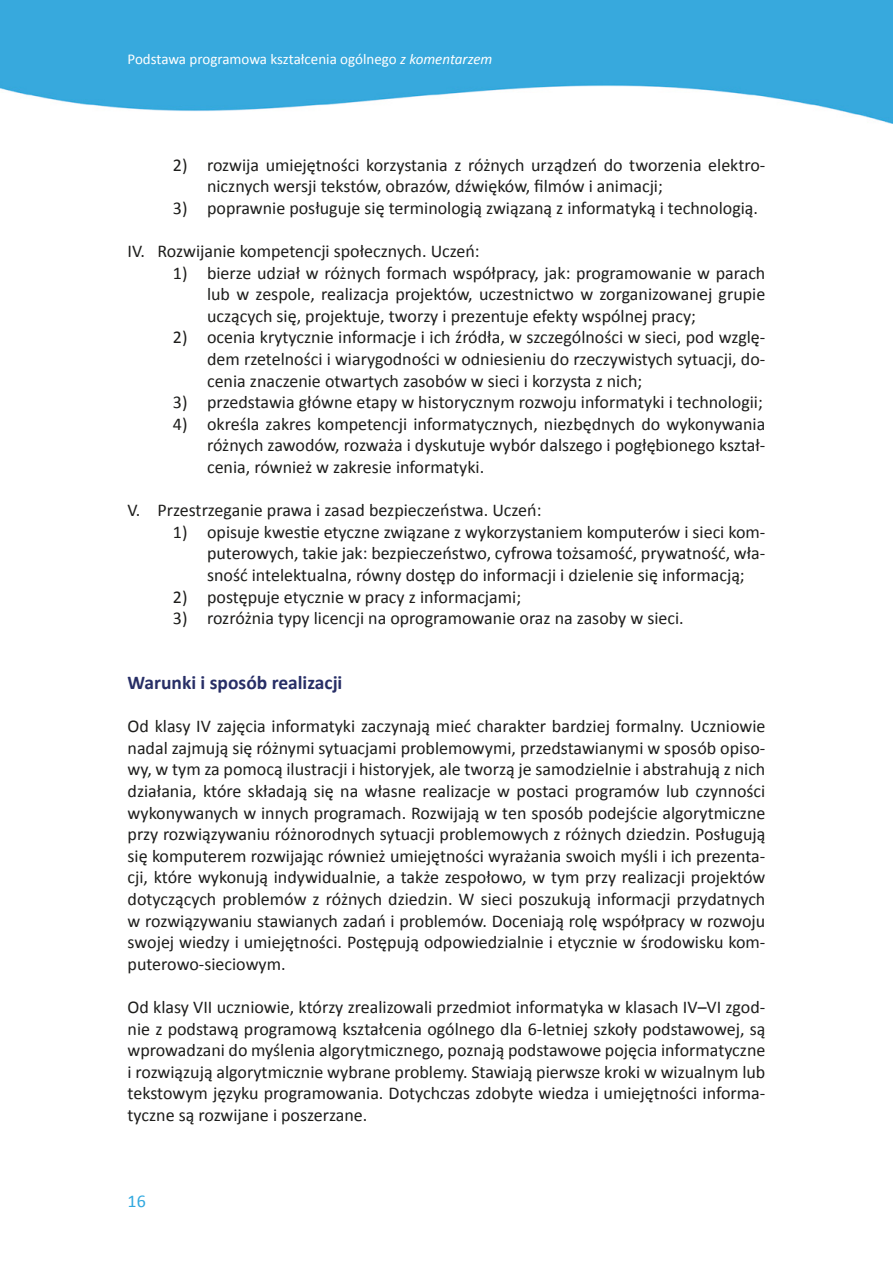
<style>
.page{position:relative;width:893px;height:1263px;background:#fff}
.page>*{position:absolute;margin:0;border:0;box-sizing:border-box;transform-origin:0 0}
.Srodtytul_numeracja{font:700 19.5px "Calibri";color:#272e66}
.Tekst_podstawowy{font:18px/21.6px "Calibri";color:#1d1d1b;text-align:justify}
.t1{font:18px "Calibri";color:#30a8df}
.t2{font:15px "Calibri";color:#fff}
.s1{font-style:italic}
</style>
<div class="page">
<img style="left:0;top:0;width:893px;height:123px">
<p class="t2" style="left:128px;top:50px;width:366px">Podstawa programowa kształcenia ogólnego <span class="s1">z komentarzem</span></p>
<p class="Tekst_podstawowy" style="left:207px;top:154px;width:560px;text-indent:-34px">2) rozwija umiejętności korzystania z różnych urządzeń do tworzenia elektro&shy;nicznych wersji tekstów, obrazów, dźwięków, filmów i animacji;</p>
<p class="Tekst_podstawowy" style="left:173px;top:197px;width:584px">3) poprawnie posługuje się terminologią związaną z informatyką i technologią.</p>
<p class="Tekst_podstawowy" style="left:128px;top:240px;width:354px">IV. Rozwijanie kompetencji społecznych. Uczeń:</p>
<p class="Tekst_podstawowy" style="left:207px;top:262px;width:560px;text-indent:-34px">1) bierze udział w różnych formach współpracy, jak: programowanie w parach lub w zespole, realizacja projektów, uczestnictwo w zorganizowanej grupie uczących się, projektuje, tworzy i prezentuje efekty wspólnej pracy;</p>
<p class="Tekst_podstawowy" style="left:207px;top:327px;width:560px;text-indent:-34px">2) ocenia krytycznie informacje i ich źródła, w szczególności w sieci, pod wzglę&shy;dem rzetelności i wiarygodności w odniesieniu do rzeczywistych sytuacji, do&shy;cenia znaczenie otwartych zasobów w sieci i korzysta z nich;</p>
<p class="Tekst_podstawowy" style="left:173px;top:391px;width:591px">3) przedstawia główne etapy w historycznym rozwoju informatyki i technologii;</p>
<p class="Tekst_podstawowy" style="left:207px;top:413px;width:560px;text-indent:-34px">4) określa zakres kompetencji informatycznych, niezbędnych do wykonywania różnych zawodów, rozważa i dyskutuje wybór dalszego i pogłębionego kształ&shy;cenia, również w zakresie informatyki.</p>
<p class="Tekst_podstawowy" style="left:128px;top:499px;width:415px">V. Przestrzeganie prawa i zasad bezpieczeństwa. Uczeń:</p>
<p class="Tekst_podstawowy" style="left:207px;top:521px;width:560px;text-indent:-34px">1) opisuje kwestie etyczne związane z wykorzystaniem komputerów i sieci kom&shy;puterowych, takie jak: bezpieczeństwo, cyfrowa tożsamość, prywatność, wła&shy;sność intelektualna, równy dostęp do informacji i dzielenie się informacją;</p>
<p class="Tekst_podstawowy" style="left:173px;top:586px;width:350px">2) postępuje etycznie w pracy z informacjami;</p>
<p class="Tekst_podstawowy" style="left:173px;top:607px;width:510px">3) rozróżnia typy licencji na oprogramowanie oraz na zasoby w sieci.</p>
<p class="Srodtytul_numeracja" style="left:128px;top:670px;width:216px">Warunki i sposób realizacji</p>
<p class="Tekst_podstawowy" style="left:128px;top:715px;width:639px">Od klasy IV zajęcia informatyki zaczynają mieć charakter bardziej formalny. Uczniowie nadal zajmują się różnymi sytuacjami problemowymi, przedstawianymi w sposób opiso&shy;wy, w tym za pomocą ilustracji i historyjek, ale tworzą je samodzielnie i abstrahują z nich działania, które składają się na własne realizacje w postaci programów lub czynności wykonywanych w innych programach. Rozwijają w ten sposób podejście algorytmiczne przy rozwiązywaniu różnorodnych sytuacji problemowych z różnych dziedzin. Posługują się komputerem rozwijając również umiejętności wyrażania swoich myśli i ich prezenta&shy;cji, które wykonują indywidualnie, a także zespołowo, w tym przy realizacji projektów dotyczących problemów z różnych dziedzin. W sieci poszukują informacji przydatnych w rozwiązywaniu stawianych zadań i problemów. Doceniają rolę współpracy w rozwoju swojej wiedzy i umiejętności. Postępują odpowiedzialnie i etycznie w środowisku kom&shy;puterowo-sieciowym.</p>
<p class="Tekst_podstawowy" style="left:128px;top:996px;width:639px">Od klasy VII uczniowie, którzy zrealizowali przedmiot informatyka w klasach IV–VI zgod&shy;nie z podstawą programową kształcenia ogólnego dla 6-letniej szkoły podstawowej, są wprowadzani do myślenia algorytmicznego, poznają podstawowe pojęcia informatyczne i rozwiązują algorytmicznie wybrane problemy. Stawiają pierwsze kroki w wizualnym lub tekstowym języku programowania. Dotychczas zdobyte wiedza i umiejętności informa&shy;tyczne są rozwijane i poszerzane.</p>
<p class="t1" style="left:128px;top:1190px;width:20px">16</p>
</div>
